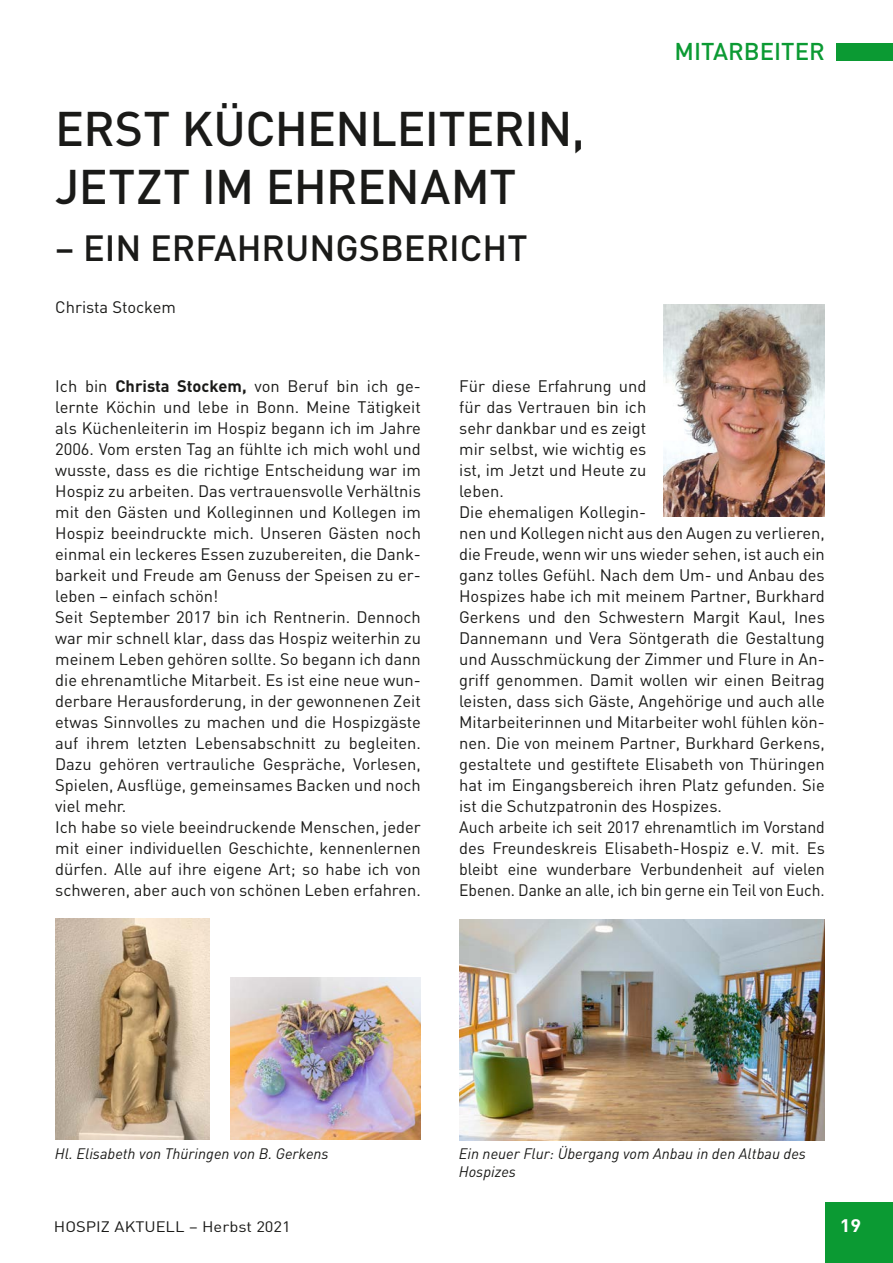
<style>
.page{position:relative;width:893px;height:1263px;background:#fff}
.page>*{position:absolute;margin:0;border:0;box-sizing:border-box;transform-origin:0 0}
.t1{font:500 48px/57.6px "DIN";letter-spacing:-.01em;color:#1a1a18}
.t2{font:500 36px "DIN";color:#1a1a18}
.t3{font:500 24px "DIN";color:#0b9a33}
.t4{font:700 18px "DIN";color:#fff;scale:1.1 1}
.t5{font:16.5px/21px "DIN";color:#1a1a18}
.t6{font:italic 15px/18px "DIN";color:#1a1a18}
.t7{font:15px "DIN";color:#1a1a18;scale:1.1 1}
.s1{font-weight:700}
</style>
<div class="page">
<div style="left:826px;top:1202px;width:67px;height:61px;background:#0b9a33"></div>
<div style="left:837px;top:43px;width:56px;height:17px;background:#0b9a33"></div>
<img style="left:663px;top:304px;width:162px;height:213px">
<img style="left:231px;top:977px;width:190px;height:163px">
<img style="left:459px;top:919px;width:366px;height:221px">
<img style="left:55px;top:919px;width:155px;height:221px">
<h1 class="t1" style="left:55px;top:98px;width:531px">ERST KÜCHENLEITERIN,<br>JETZT IM EHRENAMT</h1>
<h2 class="t2" style="left:55px;top:225px;width:474px">– EIN ERFAHRUNGSBERICHT</h2>
<p class="t5" style="left:55px;top:296px;width:122px">Christa Stockem</p>
<h3 class="t3" style="left:675px;top:36px;width:152px">MITARBEITER</h3>
<p class="t5" style="left:55px;top:375px;width:367px">Ich bin <span class="s1">Christa Stockem,</span> von Beruf bin ich ge&shy;lernte Köchin und lebe in Bonn. Meine Tätigkeit als Küchenleiterin im Hospiz begann ich im Jahre 2006. Vom ersten Tag an fühlte ich mich wohl und wusste, dass es die richtige Entscheidung war im Hospiz zu arbeiten. Das vertrauensvolle Verhältnis mit den Gästen und Kolleginnen und Kollegen im Hospiz beeindruckte mich. Unseren Gästen noch einmal ein leckeres Essen zuzubereiten, die Dank&shy;barkeit und Freude am Genuss der Speisen zu er&shy;leben – einfach schön!<br>Seit September 2017 bin ich Rentnerin. Dennoch war mir schnell klar, dass das Hospiz weiterhin zu meinem Leben gehören sollte. So begann ich dann die ehrenamtliche Mitarbeit. Es ist eine neue wun&shy;derbare Herausforderung, in der gewonnenen Zeit etwas Sinnvolles zu machen und die Hospizgäste auf ihrem letzten Lebensabschnitt zu begleiten.<br>Dazu gehören vertrauliche Gespräche, Vorlesen, Spielen, Ausflüge, gemeinsames Backen und noch viel mehr.<br>Ich habe so viele beeindruckende Menschen, jeder mit einer individuellen Geschichte, kennenlernen dürfen. Alle auf ihre eigene Art; so habe ich von schweren, aber auch von schönen Leben erfahren.</p>
<p class="t5" style="left:459px;top:375px;width:367px">Für diese Erfahrung und<br>für das Vertrauen bin ich<br>sehr dankbar und es zeigt<br>mir selbst, wie wichtig es<br>ist, im Jetzt und Heute zu<br>leben.<br>Die ehemaligen Kollegin-<br>nen und Kollegen nicht aus den Augen zu verlieren, die Freude, wenn wir uns wieder sehen, ist auch ein ganz tolles Gefühl. Nach dem Um- und Anbau des Hospizes habe ich mit meinem Partner, Burkhard Gerkens und den Schwestern Margit Kaul, Ines Dannemann und Vera Söntgerath die Gestaltung und Ausschmückung der Zimmer und Flure in An&shy;griff genommen. Damit wollen wir einen Beitrag leisten, dass sich Gäste, Angehörige und auch alle Mitarbeiterinnen und Mitarbeiter wohl fühlen kön&shy;nen. Die von meinem Partner, Burkhard Gerkens, gestaltete und gestiftete Elisabeth von Thüringen hat im Eingangsbereich ihren Platz gefunden. Sie ist die Schutzpatronin des Hospizes.<br>Auch arbeite ich seit 2017 ehrenamtlich im Vorstand des Freundeskreis Elisabeth-Hospiz e.V. mit. Es bleibt eine wunderbare Verbundenheit auf vielen Ebenen. Danke an alle, ich bin gerne ein Teil von Euch.</p>
<p class="t6" style="left:55px;top:1144px;width:275px">Hl. Elisabeth von Thüringen von B. Gerkens</p>
<p class="t6" style="left:459px;top:1144px;width:349px">Ein neuer Flur: Übergang vom Anbau in den Altbau des<br>Hospizes</p>
<p class="t7" style="left:54px;top:1217px;width:217px">HOSPIZ AKTUELL – Herbst 2021</p>
<p class="t4" style="left:840px;top:1214px;width:21px">19</p>
</div>
